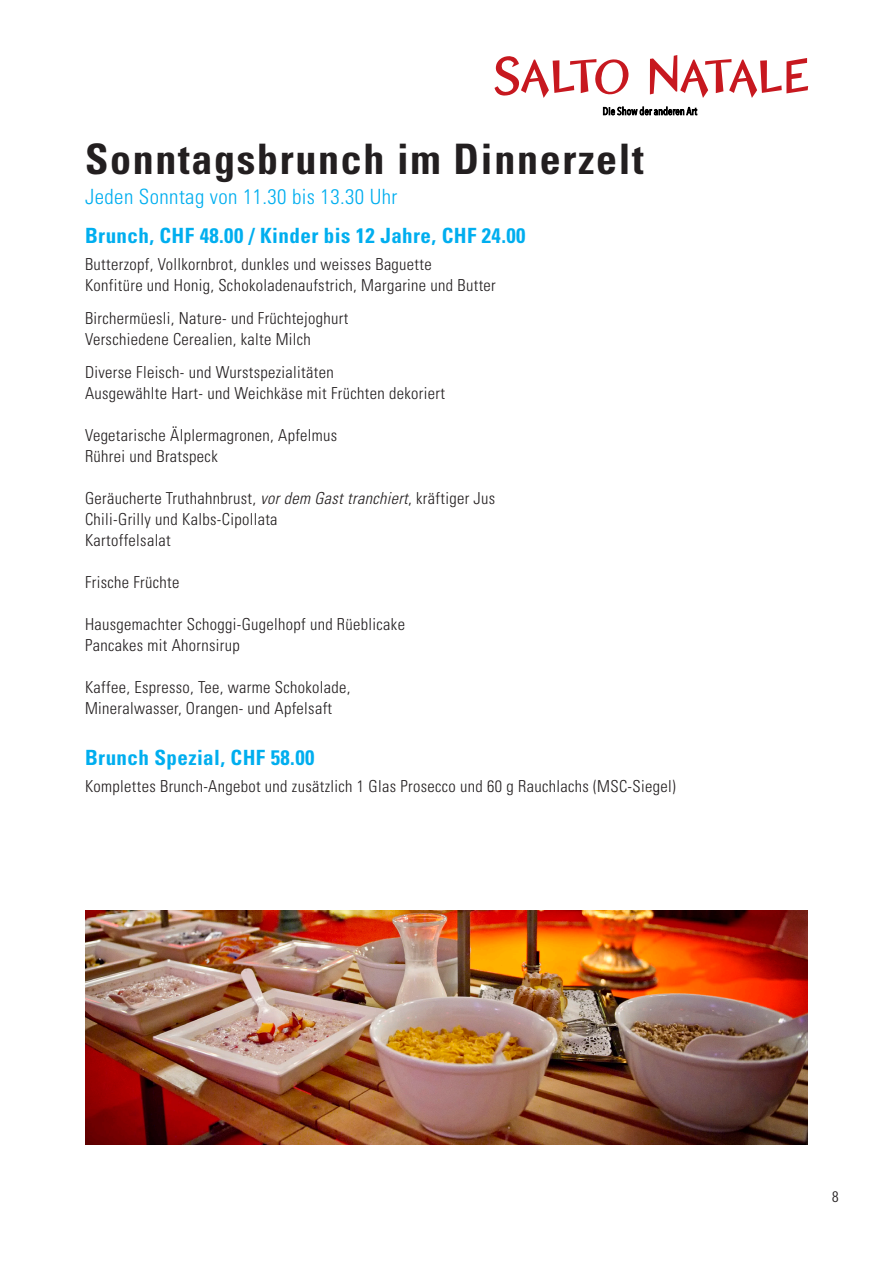
<style>
.page{position:relative;width:893px;height:1263px;background:#fff}
.page>*{position:absolute;margin:0;border:0;box-sizing:border-box;transform-origin:0 0}
.Grosse_Titel{font:700 condensed 42px "Univers LT Std";letter-spacing:.04em;color:#231f20}
.Kleine_Titel{font:700 condensed 21px "Univers LT Std";letter-spacing:.02em;color:#00aeef}
.t1{font:300 condensed 21px "Univers LT Std";letter-spacing:.02em;color:#00aeef}
.t2{font:300 condensed 16.5px "Univers LT Std";letter-spacing:.02em;color:#231f20}
.t3{font:condensed 15px "Avenir Next LT Pro";color:#231f20}
.s1{font-style:italic}
</style>
<div class="page">
<svg style="left:650px;top:55px;width:158px;height:43px"></svg>
<svg style="left:494px;top:56px;width:135px;height:42px"></svg>
<svg style="left:603px;top:107px;width:94px;height:8px"></svg>
<img style="left:85px;top:910px;width:723px;height:234px">
<p class="Grosse_Titel" style="left:85px;top:133px;width:560px">Sonntagsbrunch im Dinnerzelt</p>
<p class="t1" style="left:85px;top:184px;width:314px">Jeden Sonntag von 11.30 bis 13.30 Uhr</p>
<p class="Kleine_Titel" style="left:85px;top:223px;width:442px">Brunch, CHF 48.00 / Kinder bis 12 Jahre, CHF 24.00</p>
<p class="t2" style="left:85px;top:254px;width:348px">Butterzopf, Vollkornbrot, dunkles und weisses Baguette</p>
<p class="t2" style="left:85px;top:275px;width:412px">Konfitüre und Honig, Schokoladenaufstrich, Margarine und Butter</p>
<p class="t2" style="left:85px;top:308px;width:265px">Birchermüesli, Nature- und Früchtejoghurt</p>
<p class="t2" style="left:85px;top:329px;width:227px">Verschiedene Cerealien, kalte Milch</p>
<p class="t2" style="left:85px;top:362px;width:250px">Diverse Fleisch- und Wurstspezialitäten</p>
<p class="t2" style="left:85px;top:383px;width:361px">Ausgewählte Hart- und Weichkäse mit Früchten dekoriert</p>
<p class="t2" style="left:85px;top:425px;width:254px">Vegetarische Älplermagronen, Apfelmus</p>
<p class="t2" style="left:85px;top:446px;width:134px">Rührei und Bratspeck</p>
<p class="t2" style="left:85px;top:488px;width:412px">Geräucherte Truthahnbrust, <span class="s1">vordem Gasttranchiert</span>, kräftiger Jus</p>
<p class="t2" style="left:85px;top:509px;width:194px">Chili-Grilly und Kalbs-Cipollata</p>
<p class="t2" style="left:85px;top:530px;width:87px">Kartoffelsalat</p>
<p class="t2" style="left:85px;top:572px;width:96px">Frische Früchte</p>
<p class="t2" style="left:85px;top:614px;width:321px">Hausgemachter Schoggi-Gugelhopf und Rüeblicake</p>
<p class="t2" style="left:85px;top:635px;width:156px">Pancakes mit Ahornsirup</p>
<p class="t2" style="left:85px;top:677px;width:267px">Kaffee, Espresso, Tee, warme Schokolade,</p>
<p class="t2" style="left:85px;top:698px;width:249px">Mineralwasser, Orangen- und Apfelsaft</p>
<p class="Kleine_Titel" style="left:85px;top:745px;width:231px">Brunch Spezial, CHF 58.00</p>
<p class="t2" style="left:85px;top:776px;width:592px">Komplettes Brunch-Angebot und zusätzlich 1 Glas Prosecco und 60 g Rauchlachs (MSC-Siegel)</p>
<p class="t3" style="left:832px;top:1188px;width:9px">8</p>
</div>
